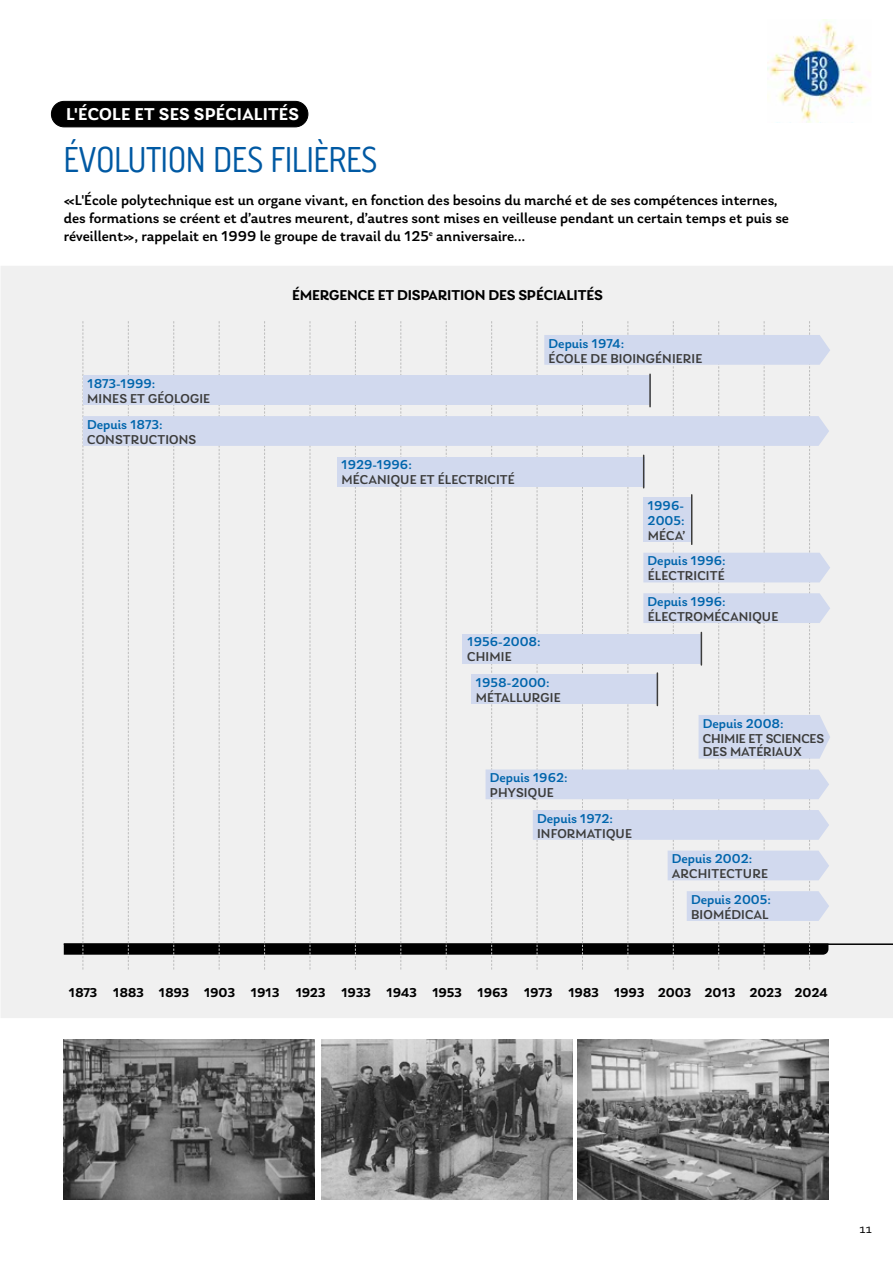
<style>
.page{position:relative;width:893px;height:1263px;background:#fff}
.page>*{position:absolute;margin:0;border:0;box-sizing:border-box;transform-origin:0 0}
.t1{font:300 37.5px "Creighton Pro";color:#0059a3}
.t2{font:600 18px "Laca";letter-spacing:.01em;color:#fff}
.t3{font:500 15px/18px "Laca";color:#000}
.t4{font:600 15px "Laca";letter-spacing:-.01em;color:#000}
.t5{font:500 13.5px "Laca";letter-spacing:.01em;color:#3c3c3b}
.t6{font:500 13.5px/15px "Laca";color:#0065ac}
.t7{font:600 13.5px "Laca";letter-spacing:-.02em;color:#000}
.t8{font:500 13.5px/13.5px "Laca";letter-spacing:-.01em;color:#3c3c3b}
.t9{font:13.5px "Corbel";color:#000}
</style>
<div class="page">
<div style="left:1px;top:266px;width:892px;height:752px;background:#f0f0f0"></div>
<img style="left:768px;top:19px;width:100px;height:104px">
<img style="left:321px;top:1040px;width:251px;height:159px">
<img style="left:578px;top:1040px;width:251px;height:159px">
<img style="left:64px;top:1040px;width:251px;height:159px">
<div style="left:51px;top:101px;width:257px;height:26px;background:#000;border-radius:13px"></div>
<div style="left:51px;top:101px;width:257px;height:26px;border:1px solid #000;border-radius:13px"></div>
<hr style="left:64px;top:943px;width:829px;height:2px;background:#000">
<svg style="left:64px;top:321px;width:766px;height:648px"></svg>
<div style="left:83px;top:375px;width:567px;height:30px;background:#d1d9ee"></div>
<hr style="left:649px;top:374px;width:2px;height:33px;background:#3c3c3b">
<div style="left:337px;top:457px;width:307px;height:29px;background:#d1d9ee"></div>
<hr style="left:643px;top:455px;width:1px;height:33px;background:#3c3c3b">
<div style="left:643px;top:497px;width:48px;height:45px;background:#d1d9ee"></div>
<hr style="left:691px;top:495px;width:1px;height:49px;background:#3c3c3b">
<div style="left:463px;top:634px;width:238px;height:30px;background:#d1d9ee"></div>
<hr style="left:701px;top:632px;width:1px;height:33px;background:#3c3c3b">
<div style="left:471px;top:674px;width:186px;height:30px;background:#d1d9ee"></div>
<hr style="left:657px;top:673px;width:1px;height:32px;background:#3c3c3b">
<p class="t2" style="left:66px;top:104px;width:234px">L'ÉCOLE ET SES SPÉCIALITÉS</p>
<h1 class="t1" style="left:64px;top:138px;width:315px">ÉVOLUTION DES FILIÈRES</h1>
<p class="t3" style="left:64px;top:191px;width:727px">«L'École polytechnique est un organe vivant, en fonction des besoins du marché et de ses compétences internes, des formations se créent et d’autres meurent, d’autres sont mises en veilleuse pendant un certain temps et puis se réveillent», rappelait en 1999 le groupe de travail du 125<sup>e</sup> anniversaire...</p>
<p class="t4" style="left:292px;top:286px;width:312px">ÉMERGENCE ET DISPARITION DES SPÉCIALITÉS</p>
<p class="t6" style="left:87px;top:376px;width:70px">1873-1999:</p>
<p class="t5" style="left:87px;top:391px;width:125px">MINES ET GÉOLOGIE</p>
<p class="t6" style="left:87px;top:417px;width:77px">Depuis 1873:</p>
<p class="t5" style="left:87px;top:431px;width:111px">CONSTRUCTIONS</p>
<p class="t6" style="left:549px;top:336px;width:77px">Depuis 1974:</p>
<p class="t5" style="left:549px;top:350px;width:155px">ÉCOLE DE BIOINGÉNIERIE</p>
<p class="t6" style="left:341px;top:457px;width:72px">1929-1996:</p>
<p class="t5" style="left:341px;top:472px;width:175px">MÉCANIQUE ET ÉLECTRICITÉ</p>
<p class="t6" style="left:648px;top:498px;width:38px">1996-<br>2005:</p>
<p class="t5" style="left:648px;top:528px;width:39px">MÉCA’</p>
<p class="t6" style="left:648px;top:553px;width:80px">Depuis 1996:</p>
<p class="t5" style="left:648px;top:568px;width:79px">ÉLECTRICITÉ</p>
<p class="t6" style="left:648px;top:594px;width:80px">Depuis 1996:</p>
<p class="t5" style="left:648px;top:609px;width:132px">ÉLECTROMÉCANIQUE</p>
<p class="t6" style="left:467px;top:634px;width:75px">1956-2008:</p>
<p class="t5" style="left:467px;top:649px;width:46px">CHIMIE</p>
<p class="t6" style="left:476px;top:675px;width:76px">1958-2000:</p>
<p class="t5" style="left:476px;top:690px;width:87px">MÉTALLURGIE</p>
<p class="t6" style="left:490px;top:770px;width:79px">Depuis 1962:</p>
<p class="t5" style="left:490px;top:785px;width:65px">PHYSIQUE</p>
<p class="t6" style="left:537px;top:811px;width:77px">Depuis 1972:</p>
<p class="t5" style="left:537px;top:825px;width:96px">INFORMATIQUE</p>
<p class="t6" style="left:703px;top:716px;width:82px">Depuis 2008:</p>
<p class="t8" style="left:703px;top:731px;width:123px">CHIMIE ET SCIENCES<br>DES MATÉRIAUX</p>
<p class="t6" style="left:672px;top:851px;width:82px">Depuis 2002:</p>
<p class="t5" style="left:672px;top:866px;width:98px">ARCHITECTURE</p>
<p class="t6" style="left:691px;top:892px;width:81px">Depuis 2005:</p>
<p class="t5" style="left:691px;top:906px;width:79px">BIOMÉDICAL</p>
<p class="t7" style="left:68px;top:985px;width:761px">1873 1883 1893 1903 1913 1923 1933 1943 1953 1963 1973 1983 1993 2003 2013 2023 2024</p>
<p class="t9" style="left:860px;top:1220px;width:14px">11</p>
</div>
